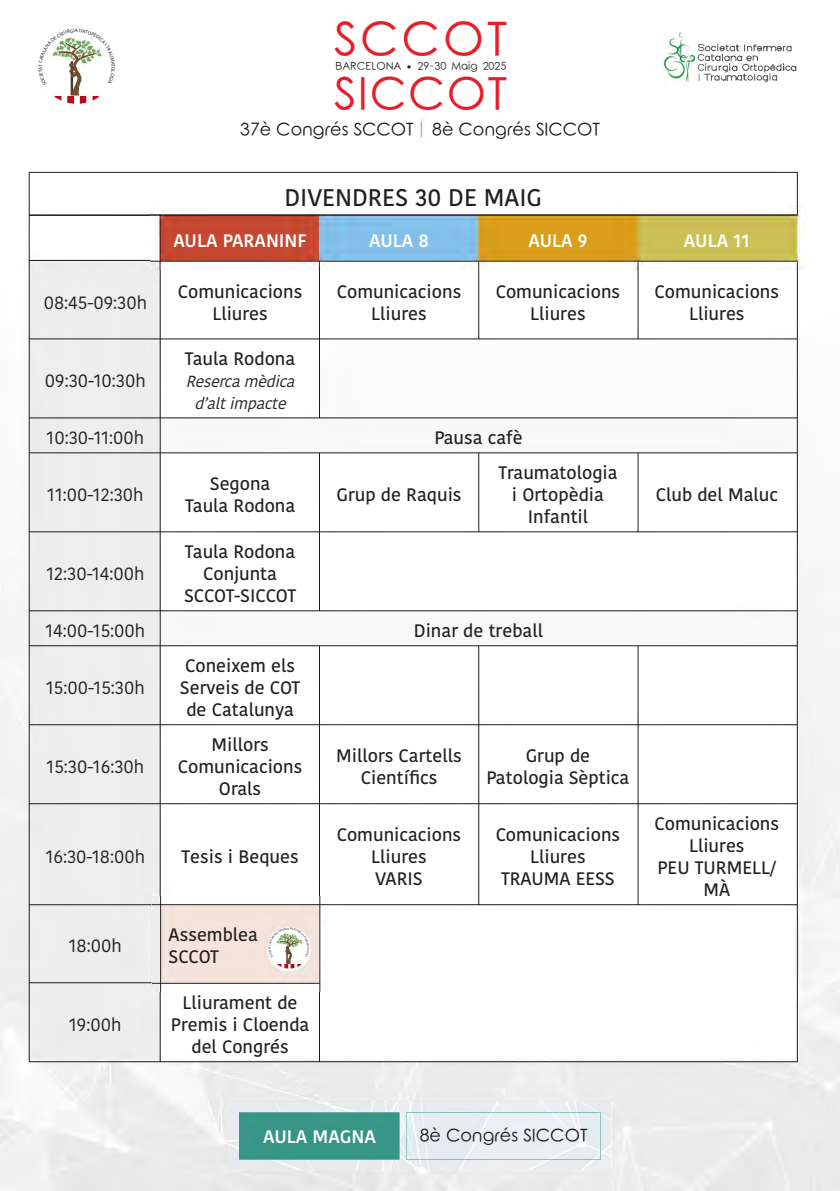
<style>
.page{position:relative;width:840px;height:1191px;background:#fff}
.page>*{position:absolute;margin:0;border:0;box-sizing:border-box;transform-origin:0 0}
.t1{font:46.8px "Rounded Elegance";letter-spacing:.065em;color:#e91c28}
.t2{font:45px "Rounded Elegance";letter-spacing:.035em;color:#e91c28}
.t3{font:500 24px "Kohinoor Devanagari";color:#231f20}
.t4{font:500 18px/22px "Kohinoor Devanagari";color:#231f20;text-align:center}
.t5{font:18px "Kohinoor Devanagari";color:#231f20}
.t6{font:600 18px "Kohinoor Devanagari";color:#fff}
.t7{font:500 18px/22px "Kohinoor Bangla";color:#231f20;text-align:center}
.t8{font:17.6px "Rounded Elegance";color:#1a171c}
.t9{font:italic 16px/22px "Kohinoor Devanagari";color:#231f20;text-align:center}
.t10{font:10.6px "Rounded Elegance";color:#231f20}
</style>
<div class="page">
<img style="left:0;top:43px;width:839px;height:1147px">
<img style="left:43px;top:85px;width:68px;height:28px">
<img style="left:653px;top:32px;width:50px;height:58px">
<img style="left:150px;top:205px;width:655px;height:64px">
<img style="left:152px;top:896px;width:175px;height:95px">
<img style="left:228px;top:1102px;width:382px;height:67px">
<svg style="left:39px;top:37px;width:76px;height:48px"></svg>
<svg style="left:269px;top:927px;width:40px;height:30px"></svg>
<h1 class="t1" style="left:333px;top:12px;width:175px">SCCOT</h1>
<h2 class="t2" style="left:333px;top:67px;width:175px">SICCOT</h2>
<p class="t10" style="left:335px;top:60px;width:172px">BARCELONA • 29-30 Maig 2025</p>
<p class="t8" style="left:240px;top:119px;width:361px">37è Congrés SCCOT 8è Congrés SICCOT</p>
<p class="t3" style="left:284px;top:184px;width:259px">DIVENDRES 30 DE MAIG</p>
<p class="t6" style="left:173px;top:230px;width:135px">AULA PARANINF</p>
<p class="t6" style="left:369px;top:230px;width:61px">AULA 8</p>
<p class="t6" style="left:528px;top:230px;width:61px">AULA 9</p>
<p class="t6" style="left:683px;top:230px;width:67px">AULA 11</p>
<p class="t5" style="left:44px;top:292px;width:105px">08:45-09:30h</p>
<p class="t4" style="left:178px;top:281px;width:126px">Comunicacions<br>Lliures</p>
<p class="t4" style="left:336px;top:281px;width:126px">Comunicacions<br>Lliures</p>
<p class="t4" style="left:495px;top:281px;width:126px">Comunicacions<br>Lliures</p>
<p class="t4" style="left:654px;top:281px;width:126px">Comunicacions<br>Lliures</p>
<p class="t5" style="left:45px;top:371px;width:102px">09:30-10:30h</p>
<p class="t4" style="left:185px;top:348px;width:112px">Taula Rodona</p>
<p class="t9" style="left:185px;top:371px;width:116px">Resercamèdica d’altimpacte</p>
<p class="t5" style="left:47px;top:427px;width:99px">10:30-11:00h</p>
<p class="t4" style="left:434px;top:427px;width:90px">Pausa cafè</p>
<p class="t5" style="left:47px;top:484px;width:98px">11:00-12:30h</p>
<p class="t5" style="left:46px;top:563px;width:99px">12:30-14:00h</p>
<p class="t4" style="left:210px;top:473px;width:62px">Segona</p>
<p class="t4" style="left:185px;top:495px;width:112px">Taula Rodona</p>
<p class="t4" style="left:185px;top:541px;width:112px">Taula Rodona<br>Conjunta</p>
<p class="t4" style="left:184px;top:585px;width:113px">SCCOT-SICCOT</p>
<p class="t4" style="left:336px;top:484px;width:126px">Grup de Raquis</p>
<p class="t4" style="left:498px;top:462px;width:121px">Traumatologia</p>
<p class="t4" style="left:511px;top:484px;width:94px">i Ortopèdia</p>
<p class="t4" style="left:527px;top:506px;width:62px">Infantil</p>
<p class="t5" style="left:45px;top:620px;width:101px">14:00-15:00h</p>
<p class="t4" style="left:414px;top:620px;width:130px">Dinar de treball</p>
<p class="t5" style="left:46px;top:677px;width:100px">15:00-15:30h</p>
<p class="t5" style="left:47px;top:756px;width:99px">15:30-16:30h</p>
<p class="t4" style="left:180px;top:655px;width:122px">Coneixem els<br>Serveis de COT de Catalunya</p>
<p class="t4" style="left:211px;top:733px;width:59px">Millors</p>
<p class="t4" style="left:178px;top:755px;width:126px">Comunicacions</p>
<p class="t4" style="left:219px;top:777px;width:44px">Orals</p>
<p class="t5" style="left:46px;top:846px;width:101px">16:30-18:00h</p>
<p class="t4" style="left:181px;top:845px;width:119px">Tesis i Beques</p>
<p class="t5" style="left:69px;top:935px;width:54px">18:00h</p>
<p class="t4" style="left:168px;top:924px;width:91px;text-align:left">Assemblea<br>SCCOT</p>
<p class="t5" style="left:69px;top:1014px;width:54px">19:00h</p>
<p class="t4" style="left:182px;top:991px;width:116px">Lliurament de</p>
<p class="t4" style="left:171px;top:1013px;width:140px">Premis i Cloenda</p>
<p class="t4" style="left:191px;top:1035px;width:99px">del Congrés</p>
<p class="t7" style="left:336px;top:744px;width:127px">Millors Cartells<br>Científics</p>
<p class="t4" style="left:525px;top:744px;width:66px">Grup de</p>
<p class="t4" style="left:486px;top:766px;width:144px">Patologia Sèptica</p>
<p class="t4" style="left:336px;top:823px;width:126px">Comunicacions</p>
<p class="t4" style="left:371px;top:845px;width:57px">Lliures</p>
<p class="t4" style="left:375px;top:867px;width:49px">VARIS</p>
<p class="t4" style="left:495px;top:823px;width:126px">Comunicacions</p>
<p class="t4" style="left:530px;top:845px;width:57px">Lliures</p>
<p class="t4" style="left:501px;top:867px;width:115px">TRAUMA EESS</p>
<p class="t4" style="left:655px;top:484px;width:124px">Club del Maluc</p>
<p class="t4" style="left:654px;top:812px;width:126px">Comunicacions</p>
<p class="t4" style="left:688px;top:834px;width:57px">Lliures</p>
<p class="t4" style="left:657px;top:856px;width:120px">PEU TURMELL/<br>MÀ</p>
<p class="t6" style="left:263px;top:1126px;width:114px">AULA MAGNA</p>
<p class="t8" style="left:419px;top:1124px;width:169px">8è Congrés SICCOT</p>
</div>
